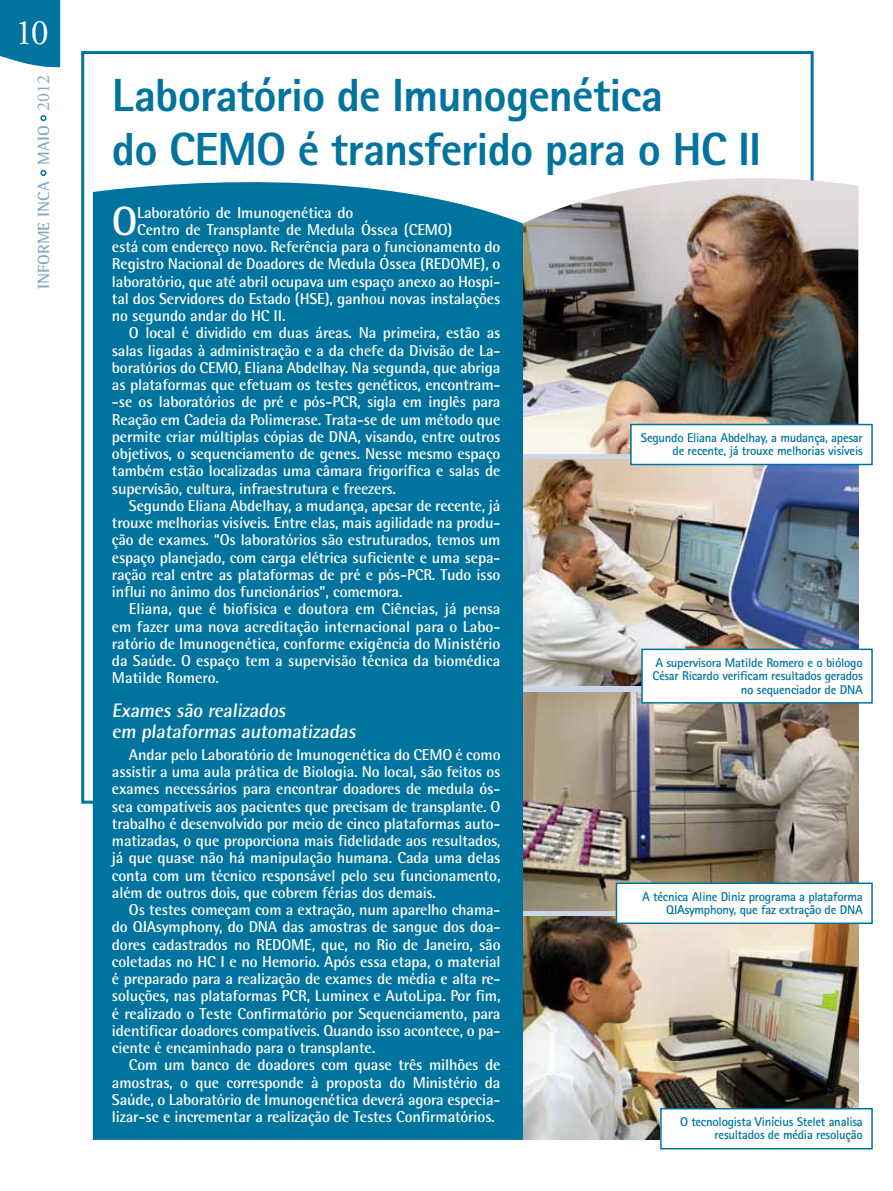
<style>
.page{position:relative;width:893px;height:1191px;background:#fff}
.page>*{position:absolute;margin:0;border:0;box-sizing:border-box;transform-origin:0 0}
.t1{font:800 46.5px/54px "Rotis Sans Serif";letter-spacing:-.02em;color:#00749e}
.t2{font:700 40.8px "Rotis Semi Sans";color:#fff}
.t3{font:36px "Adobe Garamond Pro";color:#fff}
.t4{font:700 19.5px/21px "Rotis Semi Sans";color:#fff}
.t5{font:700 16.5px "Rotis Semi Serif";letter-spacing:-.005em;color:#85a6c3}
.t6{font:700 15.75px/17.2px "Rotis Semi Sans";letter-spacing:-.01em;color:#fff;text-align:justify}
.t7{font:700 12.75px/13.5px "Rotis Sans Serif";letter-spacing:-.02em;color:#00749e;text-align:right}
.s1{font-family:"Adobe Garamond Pro";font-weight:400;font-size:18px}
</style>
<div class="page">
<div style="left:93px;top:182px;width:430px;height:958px;background:#00749e"></div>
<img style="left:523px;top:693px;width:335px;height:218px">
<img style="left:523px;top:459px;width:335px;height:227px">
<img style="left:523px;top:917px;width:335px;height:223px">
<img style="left:523px;top:178px;width:335px;height:276px">
<div style="left:631px;top:424px;width:241px;height:40px;background:#fff"></div>
<div style="left:630px;top:424px;width:243px;height:41px;border:2px solid #00749e"></div>
<div style="left:642px;top:649px;width:230px;height:54px;background:#fff"></div>
<div style="left:641px;top:648px;width:232px;height:55px;border:2px solid #00749e"></div>
<div style="left:616px;top:883px;width:256px;height:40px;background:#fff"></div>
<div style="left:616px;top:882px;width:257px;height:42px;border:2px solid #00749e"></div>
<div style="left:661px;top:1108px;width:211px;height:40px;background:#fff"></div>
<div style="left:660px;top:1108px;width:213px;height:41px;border:2px solid #00749e"></div>
<svg style="left:0;top:0;width:60px;height:68px;background:#117da4"></svg>
<svg style="left:40px;top:170px;width:6px;height:6px"></svg>
<svg style="left:40px;top:115px;width:6px;height:6px"></svg>
<h3 class="t3" style="left:15px;top:11px;width:35px">10</h3>
<p class="t5" style="left:34px;top:289px;width:216px;rotate:-90deg">INFORME INCA MAIO <span class="s1">2012</span></p>
<h1 class="t1" style="left:112px;top:67px;width:651px">Laboratório de Imunogenética<br>do CEMO é transferido para o HC II</h1>
<h2 class="t2" style="left:112px;top:196px;width:27px">O</h2>
<p class="t6" style="left:137px;top:203px;width:218px">Laboratório de Imunogenética do</p>
<p class="t6" style="left:137px;top:221px;width:317px">Centro de Transplante de Medula Óssea (CEMO)</p>
<p class="t6" style="left:112px;top:238px;width:390px">está com endereço novo. Referência para o funcionamento do</p>
<p class="t6" style="left:112px;top:255px;width:390px">Registro Nacional de Doadores de Medula Óssea (REDOME), o</p>
<p class="t6" style="left:112px;top:272px;width:390px">laboratório, que até abril ocupava um espaço anexo ao Hospi-</p>
<p class="t6" style="left:112px;top:290px;width:390px">tal dos Servidores do Estado (HSE), ganhou novas instalações</p>
<p class="t6" style="left:112px;top:307px;width:175px">no segundo andar do HC II.</p>
<p class="t6" style="left:129px;top:324px;width:373px">O local é dividido em duas áreas. Na primeira, estão as</p>
<p class="t6" style="left:112px;top:341px;width:390px">salas ligadas à administração e a da chefe da Divisão de La-</p>
<p class="t6" style="left:112px;top:359px;width:390px">boratórios do CEMO, Eliana Abdelhay. Na segunda, que abriga</p>
<p class="t6" style="left:112px;top:376px;width:390px">as plataformas que efetuam os testes genéticos, encontram-</p>
<p class="t6" style="left:112px;top:393px;width:390px">-se os laboratórios de pré e pós-PCR, sigla em inglês para</p>
<p class="t6" style="left:112px;top:410px;width:390px">Reação em Cadeia da Polimerase. Trata-se de um método que</p>
<p class="t6" style="left:112px;top:428px;width:390px">permite criar múltiplas cópias de DNA, visando, entre outros</p>
<p class="t6" style="left:112px;top:445px;width:390px">objetivos, o sequenciamento de genes. Nesse mesmo espaço</p>
<p class="t6" style="left:112px;top:462px;width:390px">também estão localizadas uma câmara frigorífica e salas de</p>
<p class="t6" style="left:112px;top:479px;width:285px">supervisão, cultura, infraestrutura e freezers.</p>
<p class="t6" style="left:129px;top:497px;width:373px">Segundo Eliana Abdelhay, a mudança, apesar de recente, já</p>
<p class="t6" style="left:112px;top:514px;width:390px">trouxe melhorias visíveis. Entre elas, mais agilidade na produ-</p>
<p class="t6" style="left:112px;top:531px;width:390px">ção de exames. “Os laboratórios são estruturados, temos um</p>
<p class="t6" style="left:112px;top:548px;width:390px">espaço planejado, com carga elétrica suficiente e uma sepa-</p>
<p class="t6" style="left:112px;top:565px;width:390px">ração real entre as plataformas de pré e pós-PCR. Tudo isso</p>
<p class="t6" style="left:112px;top:583px;width:292px">influi no ânimo dos funcionários”, comemora.</p>
<p class="t6" style="left:129px;top:600px;width:373px">Eliana, que é biofísica e doutora em Ciências, já pensa</p>
<p class="t6" style="left:112px;top:617px;width:390px">em fazer uma nova acreditação internacional para o Labo-</p>
<p class="t6" style="left:112px;top:634px;width:390px">ratório de Imunogenética, conforme exigência do Ministério</p>
<p class="t6" style="left:112px;top:652px;width:390px">da Saúde. O espaço tem a supervisão técnica da biomédica</p>
<p class="t6" style="left:112px;top:669px;width:109px">Matilde Romero.</p>
<p class="t4" style="left:112px;top:700px;width:248px">Exames são realizados<br>em plataformas automatizadas</p>
<p class="t6" style="left:112px;top:745px;width:390px;text-indent:17px">Andar pelo Laboratório de Imunogenética do CEMO é como assistir a uma aula prática de Biologia. No local, são feitos os exames necessários para encontrar doadores de medula ós&shy;sea compatíveis aos pacientes que precisam de transplante. O trabalho é desenvolvido por meio de cinco plataformas auto&shy;matizadas, o que proporciona mais fidelidade aos resultados, já que quase não há manipulação humana. Cada uma delas conta com um técnico responsável pelo seu funcionamento, além de outros dois, que cobrem férias dos demais.</p>
<p class="t6" style="left:112px;top:901px;width:390px;text-indent:17px">Os testes começam com a extração, num aparelho chama&shy;do QIAsymphony, do DNA das amostras de sangue dos doa&shy;dores cadastrados no REDOME, que, no Rio de Janeiro, são coletadas no HC I e no Hemorio. Após essa etapa, o material é preparado para a realização de exames de média e alta re&shy;soluções, nas plataformas PCR, Luminex e AutoLipa. Por fim, é realizado o Teste Confirmatório por Sequenciamento, para identificar doadores compatíveis. Quando isso acontece, o pa&shy;ciente é encaminhado para o transplante.</p>
<p class="t6" style="left:112px;top:1056px;width:390px;text-indent:17px">Com um banco de doadores com quase três milhões de amostras, o que corresponde à proposta do Ministério da Saúde, o Laboratório de Imunogenética deverá agora especia&shy;lizar-se e incrementar a realização de Testes Confirmatórios.</p>
<p class="t7" style="left:641px;top:430px;width:223px">Segundo Eliana Abdelhay, a mudança, apesar de recente, já trouxe melhorias visíveis</p>
<p class="t7" style="left:652px;top:655px;width:212px">A supervisora Matilde Romero e o biólogo<br>César Ricardo verificam resultados gerados no sequenciador de DNA</p>
<p class="t7" style="left:642px;top:889px;width:222px">A técnica Aline Diniz programa a plataforma<br>QIAsymphony, que faz extração de DNA</p>
<p class="t7" style="left:680px;top:1114px;width:184px">O tecnologista Vinícius Stelet analisa resultados de média resolução</p>
</div>
